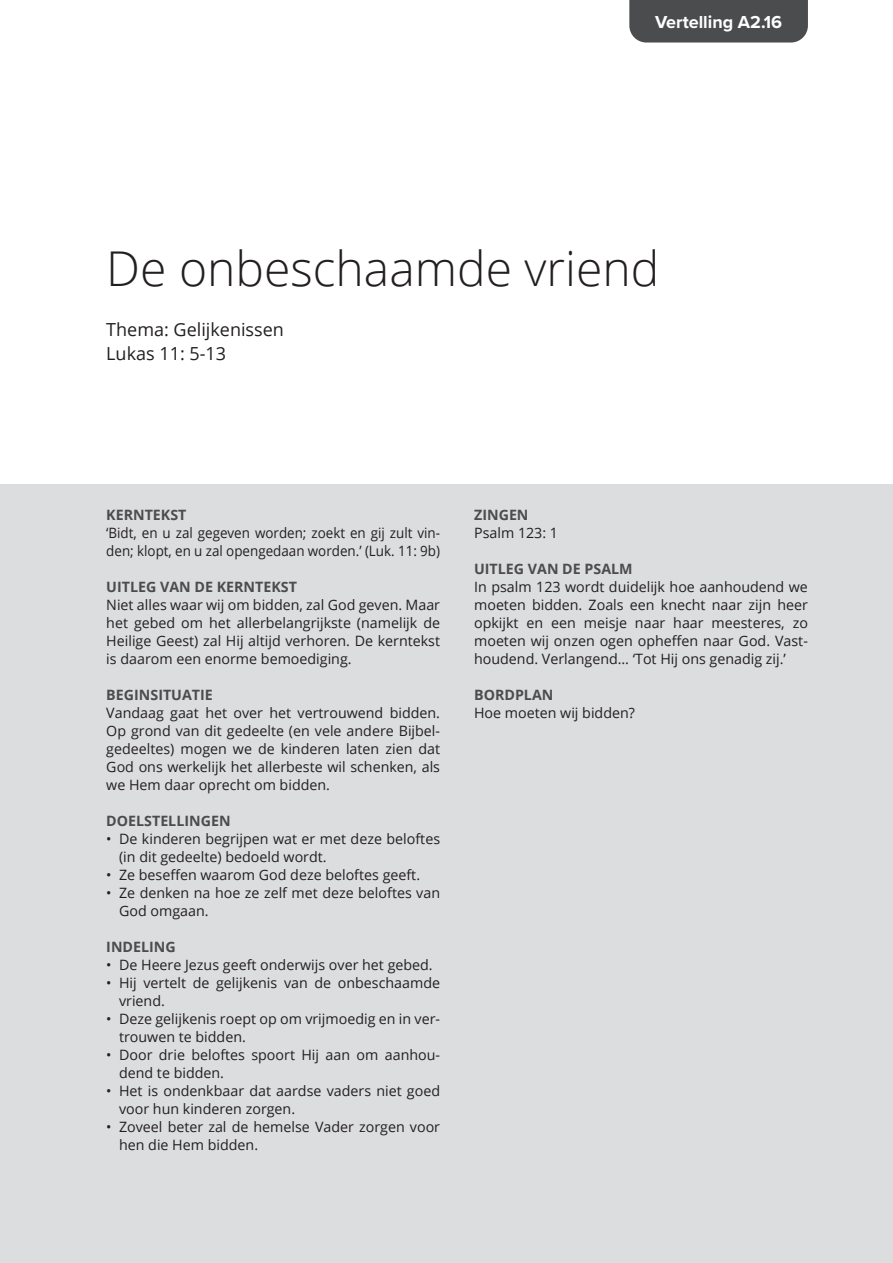
<style>
.page{position:relative;width:893px;height:1263px;background:#fff}
.page>*{position:absolute;margin:0;border:0;box-sizing:border-box;transform-origin:0 0}
.Hoofdkop{font:300 48px "Open Sans";color:#231f20}
.Onderkopje{font:18px "Open Sans";color:#231f20}
.t1{font:700 18px "Proxima Nova";color:#fff}
.t2{font:14.25px/18px "Open Sans";color:#231f20}
.Tussenkop{font:700 14.25px "Open Sans";color:#4b4c4d}
.t3{font:14.25px/18px "Open Sans";color:#231f20;scale:.94 1}
</style>
<div class="page">
<div style="left:0;top:484px;width:893px;height:779px;background:#dcdddf"></div>
<div style="left:629px;top:0;width:179px;height:43px;background:#4b4c4d"></div>
<p class="t1" style="left:655px;top:9px;width:129px">Vertelling A2.16</p>
<p class="Hoofdkop" style="left:106px;top:236px;width:555px">De onbeschaamde vriend</p>
<p class="Onderkopje" style="left:106px;top:317px;width:179px">Thema: Gelijkenissen</p>
<p class="Onderkopje" style="left:106px;top:341px;width:121px">Lukas 11: 5-13</p>
<p class="Tussenkop" style="left:106px;top:505px;width:82px">KERNTEKST</p>
<p class="t3" style="left:106px;top:524px;width:357px">‘Bidt, en u zal gegeven worden; zoekt en gij zult vin&shy;den; klopt, en u zal opengedaan worden.’ (Luk. 11: 9b)</p>
<p class="Tussenkop" style="left:106px;top:577px;width:192px">UITLEG VAN DE KERNTEKST</p>
<p class="t2" style="left:106px;top:596px;width:335px;text-align:justify">Niet alles waar wij om bidden, zal God geven. Maar het gebed om het allerbelangrijkste (namelijk de Heilige Geest) zal Hij altijd verhoren. De kerntekst is daarom een enorme bemoediging.</p>
<p class="Tussenkop" style="left:106px;top:685px;width:108px">BEGINSITUATIE</p>
<p class="t2" style="left:106px;top:704px;width:335px;text-align:justify">Vandaag gaat het over het vertrouwend bidden.<br>Op grond van dit gedeelte (en vele andere Bijbel&shy;gedeeltes) mogen we de kinderen laten zien dat God ons werkelijk het allerbeste wil schenken, als we Hem daar oprecht om bidden.</p>
<p class="Tussenkop" style="left:106px;top:811px;width:126px">DOELSTELLINGEN</p>
<p class="t2" style="left:119px;top:830px;width:323px;text-indent:-13px">• De kinderen begrijpen wat er met deze beloftes (in dit gedeelte) bedoeld wordt.</p>
<p class="t2" style="left:106px;top:866px;width:315px">• Ze beseffen waarom God deze beloftes geeft.</p>
<p class="t2" style="left:119px;top:884px;width:323px;text-indent:-13px">• Ze denken na hoe ze zelf met deze beloftes van<br>God omgaan.</p>
<p class="Tussenkop" style="left:106px;top:937px;width:71px">INDELING</p>
<p class="t2" style="left:106px;top:956px;width:328px">• De Heere Jezus geeft onderwijs over het gebed.</p>
<p class="t2" style="left:119px;top:974px;width:323px;text-indent:-13px">• Hij vertelt de gelijkenis van de onbeschaamde vriend.</p>
<p class="t2" style="left:119px;top:1010px;width:323px;text-indent:-13px">• Deze gelijkenis roept op om vrijmoedig en in ver&shy;trouwen te bidden.</p>
<p class="t2" style="left:119px;top:1046px;width:323px;text-indent:-13px">• Door drie beloftes spoort Hij aan om aanhou&shy;dend te bidden.</p>
<p class="t2" style="left:119px;top:1082px;width:323px;text-indent:-13px">• Het is ondenkbaar dat aardse vaders niet goed voor hun kinderen zorgen.</p>
<p class="t2" style="left:119px;top:1118px;width:323px;text-indent:-13px">• Zoveel beter zal de hemelse Vader zorgen voor hen die Hem bidden.</p>
<p class="Tussenkop" style="left:474px;top:505px;width:56px">ZINGEN</p>
<p class="t2" style="left:474px;top:524px;width:85px">Psalm 123: 1</p>
<p class="Tussenkop" style="left:474px;top:559px;width:160px">UITLEG VAN DE PSALM</p>
<p class="t2" style="left:474px;top:578px;width:335px;text-align:justify">In psalm 123 wordt duidelijk hoe aanhoudend we moeten bidden. Zoals een knecht naar zijn heer opkijkt en een meisje naar haar meesteres, zo moeten wij onzen ogen opheffen naar God. Vast&shy;houdend. Verlangend… ‘Tot Hij ons genadig zij.’</p>
<p class="Tussenkop" style="left:474px;top:685px;width:81px">BORDPLAN</p>
<p class="t2" style="left:474px;top:704px;width:162px">Hoe moeten wij bidden?</p>
</div>
